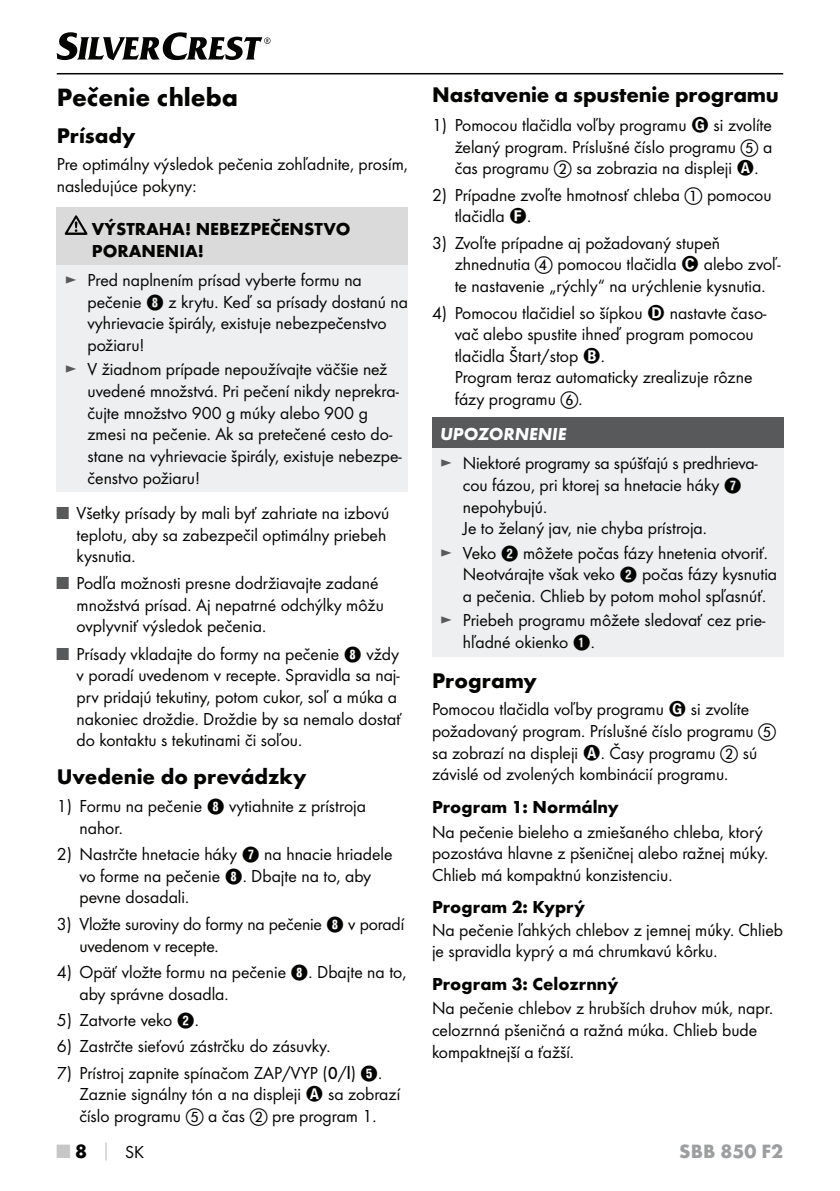
<style>
.page{position:relative;width:840px;height:1191px;background:#fff}
.page>*{position:absolute;margin:0;border:0;box-sizing:border-box;transform-origin:0 0}
.t1{font:700 26px "Futura";color:#040503}
.t2{font:700 22px "Futura";color:#040503}
.t3{font:700 20px "Futura";color:#9c9e9f}
.t4{font:18px/21.6px "Futura Boo";color:#040503}
.t5{font:700 18px/21.6px "Futura";color:#040503}
.t6{font:italic 700 18px "Futura";color:#fff}
.s1{color:#57595a}
.s2{font-family:"Hako PI Nummern"}
.s3{font-family:"Futura";font-weight:500}
.s4{font-family:"European Pi One"}
.s5{font-family:"Futura";font-weight:700;font-size:20px;color:#c6c6c7}
.s6{font-family:"Futura";font-weight:700;font-size:20px}
.s7{font-family:"Futura";font-weight:700;color:#c6c6c7}
</style>
<div class="page">
<hr style="left:57px;top:73px;width:725px;height:1px;background:#040503">
<svg style="left:57px;top:32px;width:213px;height:28px"></svg>
<div style="left:57px;top:207px;width:351px;height:58px;background:#dadada"></div>
<div style="left:57px;top:265px;width:351px;height:226px;background:#edeff0"></div>
<svg style="left:65px;top:215px;width:22px;height:20px"></svg>
<div style="left:432px;top:418px;width:351px;height:30px;background:#57595a"></div>
<div style="left:432px;top:448px;width:351px;height:208px;background:#edeff0"></div>
<h1 class="t1" style="left:57px;top:87px;width:183px">Pečenie chleba</h1>
<p class="t2" style="left:57px;top:127px;width:80px">Prísady</p>
<p class="t4" style="left:57px;top:154px;width:352px">Pre optimálny výsledok pečenia zohľadnite, prosím, nasledujúce pokyny:</p>
<p class="t5" style="left:92px;top:220px;width:260px">VÝSTRAHA! NEBEZPEČENSTVO<br>PORANENIA!</p>
<p class="t4" style="left:87px;top:270px;width:322px;text-indent:-23px"><span class="s1">►</span> Pred naplnením prísad vyberte formu na pečenie <span class="s2">8</span> z krytu. Keď sa prísady dostanú na vyhrievacie špirály, existuje nebezpečenstvo požiaru!</p>
<p class="t4" style="left:87px;top:359px;width:315px;text-indent:-23px"><span class="s1">►</span> V žiadnom prípade nepoužívajte väčšie než uvedené množstvá. Pri pečení nikdy neprekra&shy;čujte množstvo 900 g múky alebo 900 g zmesi na pečenie. Ak sa pretečené cesto do&shy;stane na vyhrievacie špirály, existuje nebezpe&shy;čenstvo požiaru!</p>
<p class="t4" style="left:77px;top:503px;width:314px;text-indent:-20px"><span class="s1">■</span> Všetky prísady by mali byť zahriate na izbovú teplotu, aby sa zabezpečil optimálny priebeh kysnutia.</p>
<p class="t4" style="left:77px;top:573px;width:308px;text-indent:-20px"><span class="s1">■</span> Podľa možnosti presne dodržiavajte zadané množstvá prísad. Aj nepatrné odchýlky môžu ovplyvniť výsledok pečenia.</p>
<p class="t4" style="left:77px;top:644px;width:326px;text-indent:-20px"><span class="s1">■</span> Prísady vkladajte do formy na pečenie <span class="s2">8</span> vždy v poradí uvedenom v recepte. Spravidla sa naj&shy;prv pridajú tekutiny, potom cukor, soľ a múka a nakoniec droždie. Droždie by sa nemalo dostať do kontaktu s tekutinami či soľou.</p>
<p class="t2" style="left:57px;top:767px;width:251px">Uvedenie do prevádzky</p>
<p class="t4" style="left:79px;top:796px;width:288px;text-indent:-23px">1) Formu na pečenie <span class="s2">8</span> vytiahnite z prístroja nahor.</p>
<p class="t4" style="left:79px;top:844px;width:314px;text-indent:-23px">2) Nastrčte hnetacie háky <span class="s2">7</span> na hnacie hriadele vo forme na pečenie <span class="s2">8</span>. Dbajte na to, aby pevne dosadali.</p>
<p class="t4" style="left:79px;top:914px;width:326px;text-indent:-23px">3) Vložte suroviny do formy na pečenie <span class="s2">8</span> v poradí uvedenom v recepte.</p>
<p class="t4" style="left:79px;top:962px;width:328px;text-indent:-23px">4) Opäť vložte formu na pečenie <span class="s2">8</span>. Dbajte na to, aby správne dosadla.</p>
<p class="t4" style="left:57px;top:1010px;width:143px">5) Zatvorte veko <span class="s2">2</span>.</p>
<p class="t4" style="left:57px;top:1036px;width:275px">6) Zastrčte sieťovú zástrčku do zásuvky.</p>
<p class="t4" style="left:79px;top:1063px;width:304px;text-indent:-23px">7) Prístroj zapnite spínačom ZAP/VYP (<span class="s3">0</span>/<span class="s3">l</span>) <span class="s2">5</span>.<br>Zaznie signálny tón a na displeji</p>
<p class="t4" style="left:79px;top:1084px;width:322px;text-indent:248px">sa zobrazí číslo programu <span class="s4">E</span> a čas <span class="s4">B</span> pre program 1.</p>
<p class="t2" style="left:432px;top:86px;width:348px">Nastavenie a spustenie programu</p>
<p class="t4" style="left:432px;top:115px;width:256px">1) Pomocou tlačidla voľby programu</p>
<p class="t4" style="left:454px;top:115px;width:319px;text-align:justify;text-indent:259px">si zvolíte želaný program. Príslušné číslo programu <span class="s4">E</span> a čas programu <span class="s4">B</span> sa zobrazia na displeji .</p>
<p class="t4" style="left:454px;top:185px;width:318px;text-indent:-23px">2) Prípadne zvoľte hmotnosť chleba <span class="s4">A</span> pomocou tlačidla</p>
<p class="t4" style="left:527px;top:206px;width:6px">.</p>
<p class="t4" style="left:454px;top:233px;width:267px;text-indent:-23px">3) Zvoľte prípadne aj požadovaný stupeň zhnednutia <span class="s4">D</span> pomocou tlačidla</p>
<p class="t4" style="left:454px;top:255px;width:327px;text-indent:249px">alebo zvoľ&shy;te nastavenie „rýchly“ na urýchlenie kysnutia.</p>
<p class="t4" style="left:432px;top:303px;width:212px">4) Pomocou tlačidiel so šípkou</p>
<p class="t4" style="left:454px;top:303px;width:313px;text-indent:215px">nastavte časo&shy;vač alebo spustite ihneď program pomocou tlačidla Štart/stop .<br>Program teraz automaticky zrealizuje rôzne fázy programu <span class="s4">F</span>.</p>
<p class="t6" style="left:440px;top:428px;width:128px">UPOZORNENIE</p>
<p class="t4" style="left:462px;top:453px;width:296px;text-indent:-23px"><span class="s1">►</span> Niektoré programy sa spúšťajú s predhrieva&shy;cou fázou, pri ktorej sa hnetacie háky <span class="s2">7 </span>nepohybujú.<br>Je to želaný jav, nie chyba prístroja.</p>
<p class="t4" style="left:462px;top:543px;width:316px;text-indent:-23px"><span class="s1">►</span> Veko <span class="s2">2</span> môžete počas fázy hnetenia otvoriť.<br>Neotvárajte však veko <span class="s2">2</span> počas fázy kysnutia a pečenia. Chlieb by potom mohol spľasnúť.</p>
<p class="t4" style="left:462px;top:610px;width:304px;text-indent:-23px"><span class="s1">►</span> Priebeh programu môžete sledovať cez prie&shy;hľadné okienko <span class="s2">1</span>.</p>
<p class="t2" style="left:432px;top:672px;width:106px">Programy</p>
<p class="t4" style="left:432px;top:699px;width:233px">Pomocou tlačidla voľby programu</p>
<p class="t4" style="left:432px;top:699px;width:345px;text-indent:259px">si zvolíte požadovaný program. Príslušné číslo programu <span class="s4">E </span>sa zobrazí na displeji . Časy programu <span class="s4">B</span> sú závislé od zvolených kombinácií programu.</p>
<p class="t5" style="left:432px;top:798px;width:188px">Program 1: Normálny</p>
<p class="t4" style="left:432px;top:822px;width:337px">Na pečenie bieleho a zmiešaného chleba, ktorý pozostáva hlavne z pšeničnej alebo ražnej múky.<br>Chlieb má kompaktnú konzistenciu.</p>
<p class="t5" style="left:432px;top:897px;width:154px">Program 2: Kyprý</p>
<p class="t4" style="left:432px;top:921px;width:352px;line-height:20.6px">Na pečenie ľahkých chlebov z jemnej múky. Chlieb je spravidla kyprý a má chrumkavú kôrku.</p>
<p class="t5" style="left:432px;top:974px;width:188px">Program 3: Celozrnný</p>
<p class="t4" style="left:432px;top:998px;width:342px">Na pečenie chlebov z hrubších druhov múk, napr. celozrnná pšeničná a ražná múka. Chlieb bude kompaktnejší a ťažší.</p>
<p class="t4" style="left:57px;top:1142px;width:89px"><span class="s5">■</span> <span class="s6">8</span> <span class="s7">│</span> SK</p>
<p class="t3" style="left:679px;top:1143px;width:105px">SBB 850 F2</p>
</div>
